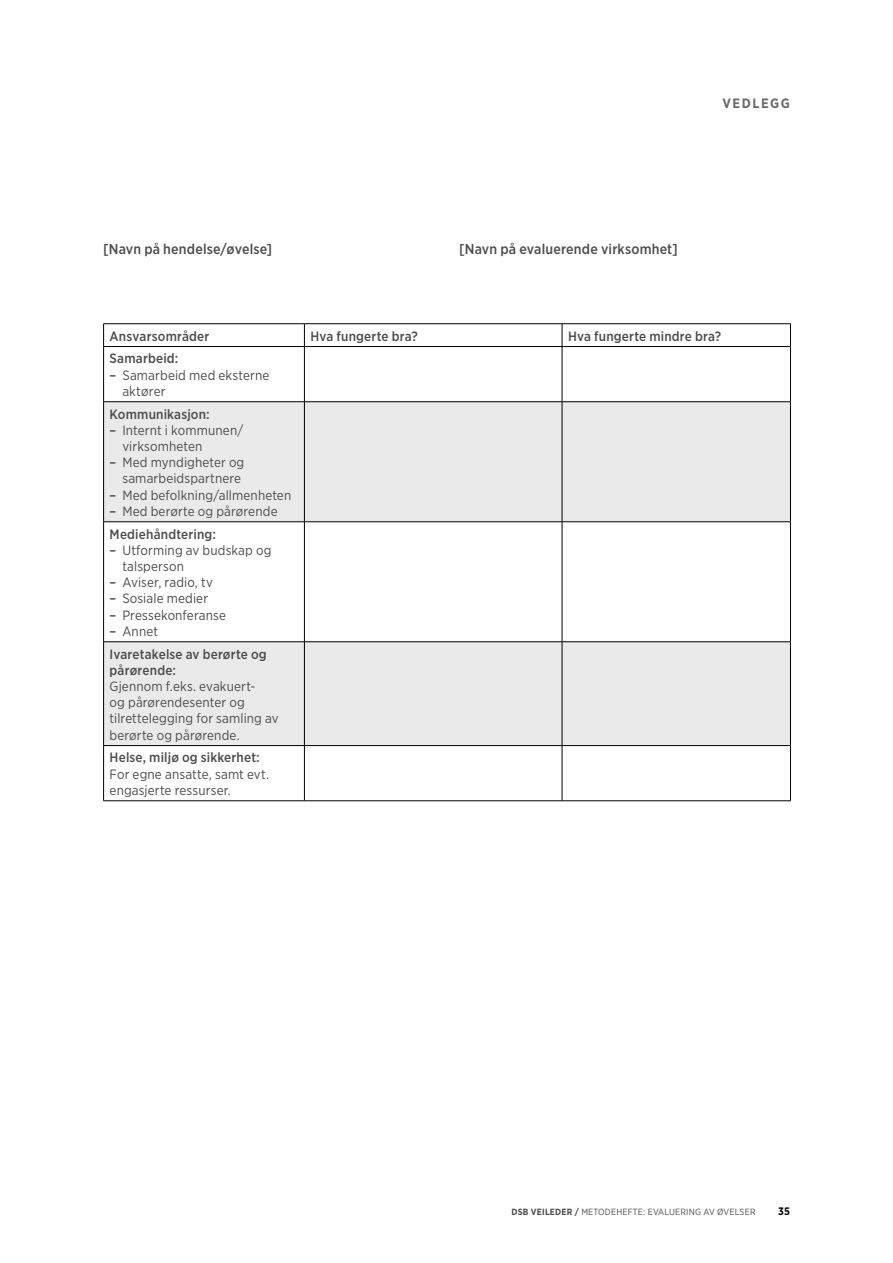
<style>
.page{position:relative;width:893px;height:1263px;background:#fff}
.page>*{position:absolute;margin:0;border:0;box-sizing:border-box;transform-origin:0 0}
.t1{font:500 14.25px "Gotham Narrow";letter-spacing:.01em;color:#4d4d4f}
.t2{font:13.5px/16.2px "Gotham Narrow";letter-spacing:.015em;color:#4d4d4f}
.t3{font:500 13.5px/22.8px "Gotham Narrow";letter-spacing:.015em;color:#4d4d4f}
.t4{font:700 13.5px "Gotham Narrow";letter-spacing:.115em;color:#696a6c}
.t5{font:700 10.8px "Gotham Narrow";color:#000}
.t6{font:9px "Gotham Narrow";letter-spacing:.02em;color:#4d4d4f}
.s1{font-weight:500}
.s2{font-weight:400}
.s3{font-weight:700}
</style>
<div class="page">
<svg style="left:104px;top:402px;width:686px;height:343px;fill:#eaeaeb"></svg>
<hr style="left:103px;top:323px;width:201px;height:1px;background:#000">
<svg style="left:103px;top:324px;width:1px;height:22px"></svg>
<hr style="left:304px;top:323px;width:258px;height:1px;background:#000">
<svg style="left:304px;top:324px;width:1px;height:22px"></svg>
<hr style="left:562px;top:323px;width:229px;height:1px;background:#000">
<svg style="left:562px;top:324px;width:1px;height:22px"></svg>
<svg style="left:790px;top:324px;width:1px;height:22px"></svg>
<hr style="left:103px;top:346px;width:201px;height:1px;background:#000">
<hr style="left:103px;top:347px;width:1px;height:55px;background:#000">
<hr style="left:304px;top:346px;width:258px;height:1px;background:#000">
<hr style="left:304px;top:347px;width:1px;height:55px;background:#000">
<hr style="left:562px;top:346px;width:229px;height:1px;background:#000">
<hr style="left:562px;top:347px;width:1px;height:55px;background:#000">
<hr style="left:790px;top:347px;width:1px;height:55px;background:#000">
<hr style="left:103px;top:401px;width:201px;height:1px;background:#000">
<hr style="left:103px;top:402px;width:1px;height:120px;background:#000">
<hr style="left:304px;top:401px;width:258px;height:1px;background:#000">
<hr style="left:304px;top:402px;width:1px;height:120px;background:#000">
<hr style="left:562px;top:401px;width:229px;height:1px;background:#000">
<hr style="left:562px;top:402px;width:1px;height:120px;background:#000">
<hr style="left:790px;top:402px;width:1px;height:120px;background:#000">
<hr style="left:103px;top:521px;width:201px;height:1px;background:#000">
<hr style="left:103px;top:522px;width:1px;height:120px;background:#000">
<hr style="left:304px;top:521px;width:258px;height:1px;background:#000">
<hr style="left:304px;top:522px;width:1px;height:120px;background:#000">
<hr style="left:562px;top:521px;width:229px;height:1px;background:#000">
<hr style="left:562px;top:522px;width:1px;height:120px;background:#000">
<hr style="left:790px;top:522px;width:1px;height:120px;background:#000">
<hr style="left:103px;top:641px;width:201px;height:1px;background:#000">
<hr style="left:103px;top:642px;width:1px;height:103px;background:#000">
<hr style="left:304px;top:641px;width:258px;height:1px;background:#000">
<hr style="left:304px;top:642px;width:1px;height:103px;background:#000">
<hr style="left:562px;top:641px;width:229px;height:1px;background:#000">
<hr style="left:562px;top:642px;width:1px;height:103px;background:#000">
<hr style="left:790px;top:642px;width:1px;height:103px;background:#000">
<hr style="left:103px;top:745px;width:201px;height:1px;background:#000">
<hr style="left:103px;top:746px;width:1px;height:55px;background:#000">
<hr style="left:304px;top:745px;width:258px;height:1px;background:#000">
<hr style="left:304px;top:746px;width:1px;height:55px;background:#000">
<hr style="left:562px;top:745px;width:229px;height:1px;background:#000">
<hr style="left:562px;top:746px;width:1px;height:55px;background:#000">
<hr style="left:790px;top:746px;width:1px;height:55px;background:#000">
<hr style="left:103px;top:800px;width:201px;height:1px;background:#000">
<hr style="left:304px;top:800px;width:258px;height:1px;background:#000">
<hr style="left:562px;top:800px;width:229px;height:1px;background:#000">
<p class="t4" style="left:722px;top:95px;width:69px">VEDLEGG</p>
<p class="t1" style="left:103px;top:240px;width:171px">[Navn på hendelse/øvelse]</p>
<p class="t1" style="left:459px;top:240px;width:220px">[Navn på evaluerende virksomhet]</p>
<p class="t3" style="left:110px;top:324px;width:101px">Ansvarsområder</p>
<p class="t3" style="left:310px;top:324px;width:109px">Hva fungerte bra?</p>
<p class="t3" style="left:568px;top:324px;width:155px">Hva fungerte mindre bra?</p>
<p class="t3" style="left:110px;top:347px;width:70px">Samarbeid:</p>
<p class="t2" style="left:122px;top:366px;width:149px;text-indent:-13px"><span class="s1">–</span> Samarbeid med eksterne aktører</p>
<p class="t3" style="left:110px;top:402px;width:102px">Kommunikasjon:</p>
<p class="t2" style="left:122px;top:422px;width:122px;text-indent:-13px"><span class="s1">–</span> I nternt i kommunen/ virksomheten</p>
<p class="t2" style="left:110px;top:454px;width:136px;text-align:right"><span class="s1">–</span> Med myndigheter og samarbeidspartnere</p>
<p class="t2" style="left:110px;top:486px;width:183px"><span class="s1">–</span> Med befolkning/allmenheten</p>
<p class="t2" style="left:110px;top:499px;width:170px;line-height:22.8px"><span class="s1">–</span> Med berørte og pårørende<br><span class="s1">Mediehåndtering:</span></p>
<p class="t2" style="left:122px;top:542px;width:151px;text-indent:-13px"><span class="s1">–</span> Utforming av budskap og talsperson</p>
<p class="t2" style="left:110px;top:574px;width:105px"><span class="s1">–</span> Aviser, radio, tv</p>
<p class="t2" style="left:110px;top:590px;width:100px"><span class="s1">–</span> Sosiale medier</p>
<p class="t2" style="left:110px;top:606px;width:118px"><span class="s1">–</span> Pressekonferanse</p>
<p class="t3" style="left:110px;top:619px;width:159px">– <span class="s2">Annet<br></span>Ivaretakelse av berørte og</p>
<p class="t3" style="left:110px;top:658px;width:68px">pårørende:</p>
<p class="t2" style="left:110px;top:678px;width:171px">Gjennom f.eks. evakuert-<br>og pårørendesenter og tilrettelegging for samling av berørte og pårørende.</p>
<p class="t3" style="left:110px;top:746px;width:152px">Helse, miljø og sikkerhet:</p>
<p class="t2" style="left:110px;top:765px;width:161px">For egne ansatte, samt evt. engasjerte ressurser.</p>
<p class="t6" style="left:512px;top:1206px;width:245px"><span class="s3">DSB VEILEDER /</span> Metodehefte: Evaluering av øvelser</p>
<p class="t5" style="left:778px;top:1204px;width:13px">35</p>
</div>
